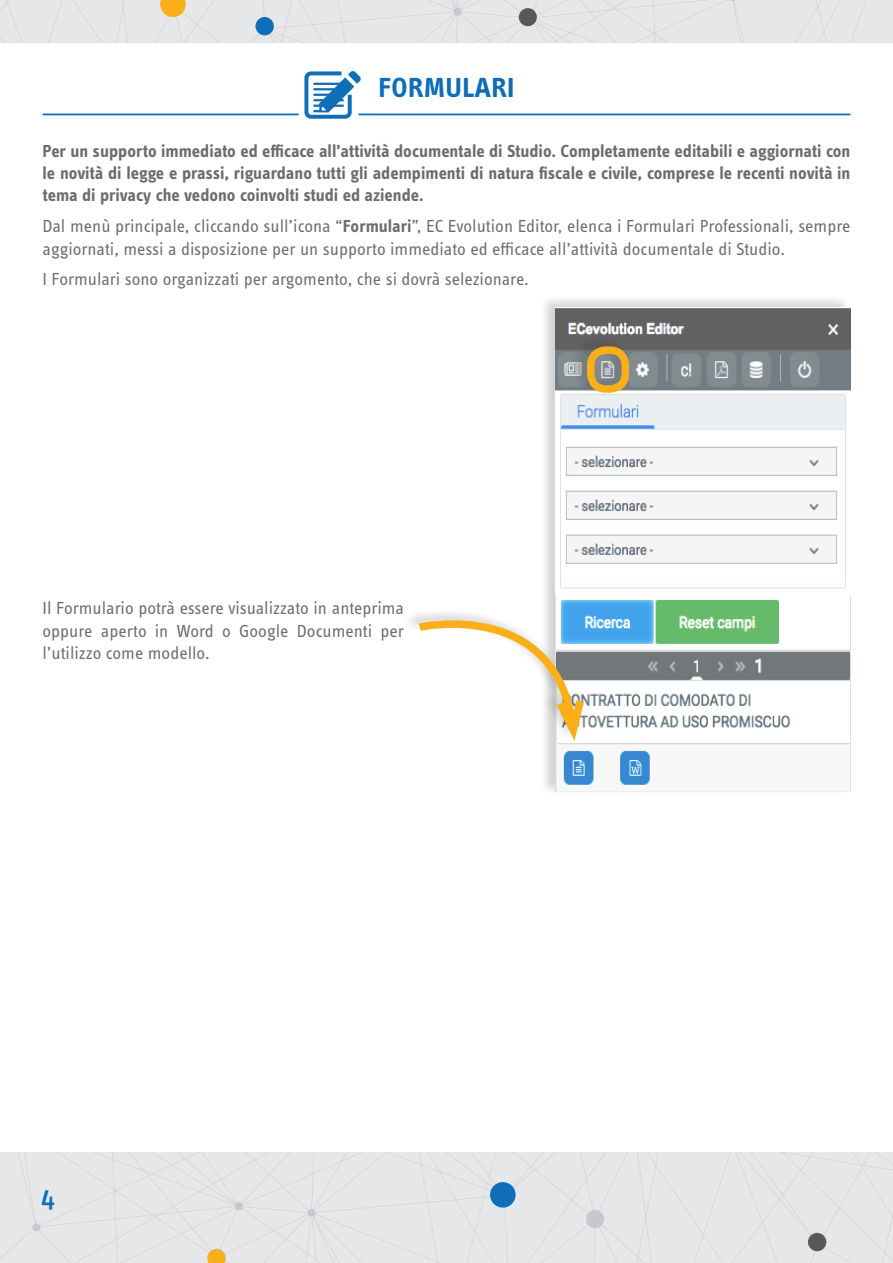
<style>
.page{position:relative;width:893px;height:1263px;background:#fff}
.page>*{position:absolute;margin:0;border:0;box-sizing:border-box;transform-origin:0 0}
.t1{font:700 28.5px "Info Text OT";letter-spacing:.01em;color:#0f6eb8}
.t2{font:500 28.5px "Info Text OT";color:#0f6eb8}
.t3{font:18px/22.4px "Info Text OT";color:#6c6d70}
.t4{font:700 18px/22.4px "Info Text OT";color:#6c6d70;text-align:justify}
.s1{font-weight:700}
</style>
<div class="page">
<div style="left:0;top:1152px;width:893px;height:111px;background:#e6e7e9"></div>
<svg style="left:489px;top:1181px;width:27px;height:27px"></svg>
<svg style="left:807px;top:1232px;width:20px;height:20px"></svg>
<svg style="left:207px;top:1248px;width:19px;height:15px"></svg>
<svg style="left:0;top:0;width:893px;height:43px;background:#e2e3e4"></svg>
<hr style="left:43px;top:114px;width:256px;height:1px;background:#0f6eb8">
<hr style="left:358px;top:114px;width:492px;height:1px;background:#0f6eb8">
<svg style="left:304px;top:71px;width:57px;height:48px"></svg>
<div style="left:539px;top:294px;width:312px;height:501px;background:#231f20;opacity:.2"></div>
<img style="left:555px;top:307px;width:295px;height:484px">
<svg style="left:412px;top:597px;width:177px;height:155px"></svg>
<div style="left:571px;top:334px;width:59px;height:63px;background:#231f20;opacity:.2"></div>
<div style="left:587px;top:346px;width:42px;height:47px;border:8px solid #faaf18;border-radius:15px"></div>
<h1 class="t1" style="left:379px;top:70px;width:137px">FORMULARI</h1>
<p class="t4" style="left:43px;top:139px;width:809px">Per un supporto immediato ed efficace all’attività documentale di Studio. Completamente editabili e aggiornati con le novità di legge e prassi, riguardano tutti gli adempimenti di natura fiscale e civile, comprese le recenti novità in tema di privacy che vedono coinvolti studi ed aziende.</p>
<p class="t3" style="left:43px;top:215px;width:809px">Dal menù principale, cliccando sull’icona “<span class="s1">Formulari</span>”, EC Evolution Editor, elenca i Formulari Professionali, sempre aggiornati, messi a disposizione per un supporto immediato ed efficace all’attività documentale di Studio.</p>
<p class="t3" style="left:43px;top:268px;width:488px">I Formulari sono organizzati per argomento, che si dovrà selezionare.</p>
<p class="t3" style="left:43px;top:597px;width:363px;text-align:justify">Il Formulario potrà essere visualizzato in anteprima oppure aperto in Word o Google Documenti per l’utilizzo come modello.</p>
<h1 class="t2" style="left:41px;top:1180px;width:16px">4</h1>
</div>
